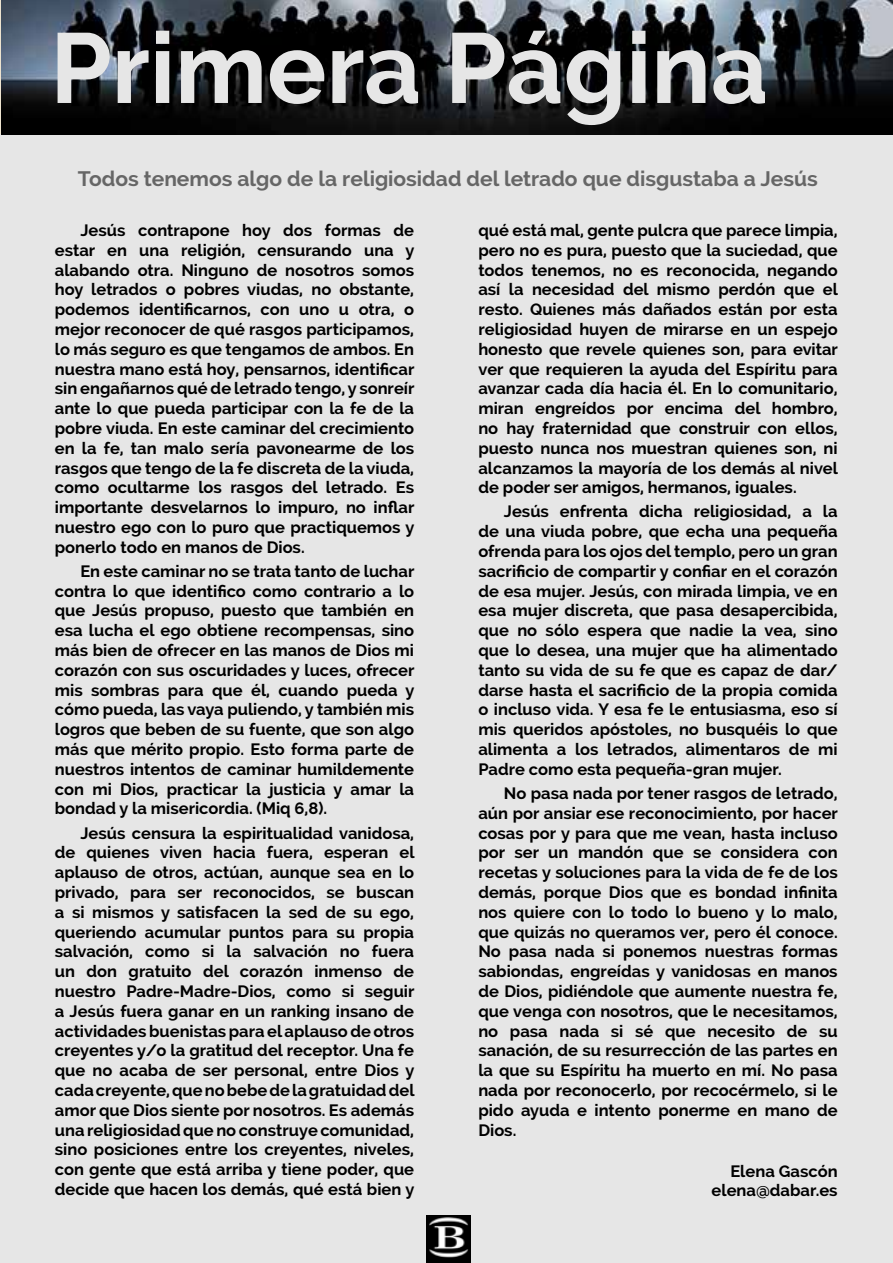
<style>
.page{position:relative;width:893px;height:1263px;background:#fff}
.page>*{position:absolute;margin:0;border:0;box-sizing:border-box;transform-origin:0 0}
.t1{font:700 99px "Raleway";color:#e6e6e6}
.t2{font:700 21px "Raleway";color:#666}
.t3{font:700 16.5px/19.8px "Raleway";color:#000;text-align:justify}
</style>
<div class="page">
<div style="left:0;top:135px;width:893px;height:1128px;background:#e6e6e6"></div>
<img style="left:1px;top:0;width:892px;height:135px">
<img style="left:427px;top:1216px;width:44px;height:47px">
<h1 class="t1" style="left:50px;top:12px;width:719px">Primera Página</h1>
<p class="t2" style="left:78px;top:166px;width:741px">Todos tenemos algo de la religiosidad del letrado que disgustaba a Jesús</p>
<p class="t3" style="left:55px;top:220px;width:361px;text-indent:26px">Jesús contrapone hoy dos formas de estar en una religión, censurando una y alabando otra. Ninguno de nosotros somos hoy letrados o pobres viudas, no obstante, podemos identificarnos, con uno u otra, o mejor reconocer de qué rasgos participamos, lo más seguro es que tengamos de ambos. En nuestra mano está hoy, pensarnos, identificar sin engañarnos qué de letrado tengo, y sonreír ante lo que pueda participar con la fe de la pobre viuda. En este caminar del crecimiento en la fe, tan malo sería pavonearme de los rasgos que tengo de la fe discreta de la viuda, como ocultarme los rasgos del letrado. Es importante desvelarnos lo impuro, no inflar nuestro ego con lo puro que practiquemos y ponerlo todo en manos de Dios.</p>
<p class="t3" style="left:55px;top:561px;width:361px;text-indent:26px">En este caminar no se trata tanto de luchar contra lo que identifico como contrario a lo que Jesús propuso, puesto que también en esa lucha el ego obtiene recompensas, sino más bien de ofrecer en las manos de Dios mi corazón con sus oscuridades y luces, ofrecer mis sombras para que él, cuando pueda y cómo pueda, las vaya puliendo, y también mis logros que beben de su fuente, que son algo más que mérito propio. Esto forma parte de nuestros intentos de caminar humildemente con mi Dios, practicar la justicia y amar la bondad y la misericordia. (Miq 6,8).</p>
<p class="t3" style="left:55px;top:823px;width:361px;text-indent:26px">Jesús censura la espiritualidad vanidosa, de quienes viven hacia fuera, esperan el aplauso de otros, actúan, aunque sea en lo privado, para ser reconocidos, se buscan a si mismos y satisfacen la sed de su ego, queriendo acumular puntos para su propia salvación, como si la salvación no fuera un don gratuito del corazón inmenso de nuestro Padre-Madre-Dios, como si seguir a Jesús fuera ganar en un ranking insano de actividades buenistas para el aplauso de otros creyentes y/o la gratitud del receptor. Una fe que no acaba de ser personal, entre Dios y cada creyente, que no bebe de la gratuidad del amor que Dios siente por nosotros. Es además una religiosidad que no construye comunidad, sino posiciones entre los creyentes, niveles, con gente que está arriba y tiene poder, que decide que hacen los demás, qué está bien y</p>
<p class="t3" style="left:478px;top:220px;width:361px">qué está mal, gente pulcra que parece limpia, pero no es pura, puesto que la suciedad, que todos tenemos, no es reconocida, negando así la necesidad del mismo perdón que el resto. Quienes más dañados están por esta religiosidad huyen de mirarse en un espejo honesto que revele quienes son, para evitar ver que requieren la ayuda del Espíritu para avanzar cada día hacia él. En lo comunitario, miran engreídos por encima del hombro, no hay fraternidad que construir con ellos, puesto nunca nos muestran quienes son, ni alcanzamos la mayoría de los demás al nivel de poder ser amigos, hermanos, iguales.</p>
<p class="t3" style="left:478px;top:502px;width:361px;text-indent:26px">Jesús enfrenta dicha religiosidad, a la de una viuda pobre, que echa una pequeña ofrenda para los ojos del templo, pero un gran sacrificio de compartir y confiar en el corazón de esa mujer. Jesús, con mirada limpia, ve en esa mujer discreta, que pasa desapercibida, que no sólo espera que nadie la vea, sino que lo desea, una mujer que ha alimentado tanto su vida de su fe que es capaz de dar/ darse hasta el sacrificio de la propia comida o incluso vida. Y esa fe le entusiasma, eso sí mis queridos apóstoles, no busquéis lo que alimenta a los letrados, alimentaros de mi Padre como esta pequeña-gran mujer.</p>
<p class="t3" style="left:478px;top:783px;width:361px;text-indent:26px">No pasa nada por tener rasgos de letrado, aún por ansiar ese reconocimiento, por hacer cosas por y para que me vean, hasta incluso por ser un mandón que se considera con recetas y soluciones para la vida de fe de los demás, porque Dios que es bondad infinita nos quiere con lo todo lo bueno y lo malo, que quizás no queramos ver, pero él conoce.<br>No pasa nada si ponemos nuestras formas sabiondas, engreídas y vanidosas en manos de Dios, pidiéndole que aumente nuestra fe, que venga con nosotros, que le necesitamos, no pasa nada si sé que necesito de su sanación, de su resurrección de las partes en la que su Espíritu ha muerto en mí. No pasa nada por reconocerlo, por recocérmelo, si le pido ayuda e intento ponerme en mano de Dios.</p>
<p class="t3" style="left:712px;top:1161px;width:128px;text-align:right">Elena Gascón elena@dabar.es</p>
</div>
